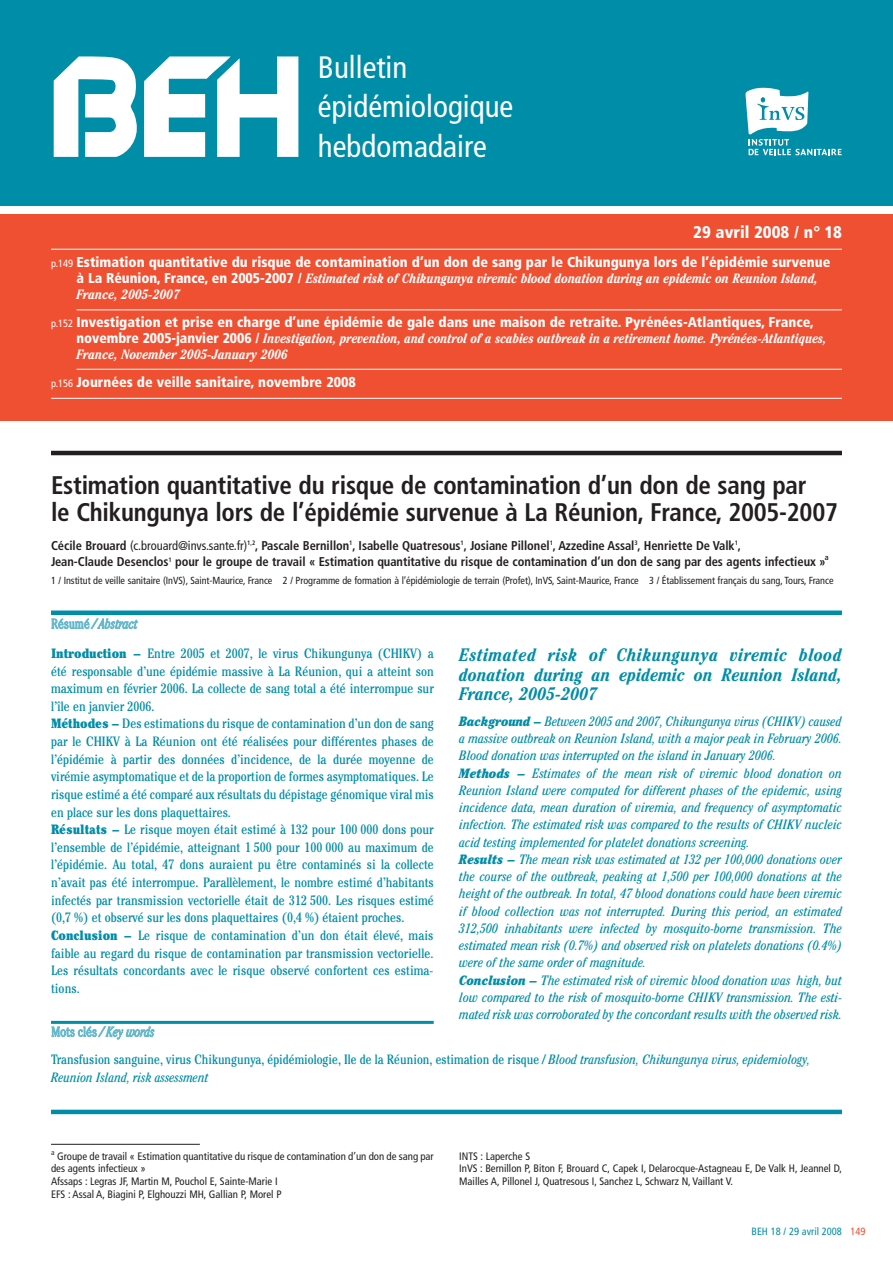
<style>
.page{position:relative;width:893px;height:1263px;background:#fff}
.page>*{position:absolute;margin:0;border:0;box-sizing:border-box;transform-origin:0 0}
.t1{font:condensed 30.9px/39.6px "Frutiger";color:#fff}
.t2{font:700 condensed 25.5px/27px "Frutiger";letter-spacing:-.01em;color:#231f20}
.t3{font:italic 700 condensed 18px/19.5px "Cheltenham";color:#008da8;text-align:justify}
.t4{font:900 condensed 16.8px "Frutiger";color:#fff}
.t5{font:900 condensed 14.25px "Frutiger";color:#fff}
.t6{font:condensed 13.5px/17.5px "Cheltenham";color:#008da8}
.t7{font:italic condensed 13.5px/17.2px "Cheltenham";color:#008da8}
.t8{font:italic 700 condensed 13.5px/16px "Cheltenham";letter-spacing:-.005em;color:#fff}
.t9{font:italic 300 condensed 13.5px "Cheltenham";letter-spacing:-.005em;color:#66b9cc}
.t10{font:700 condensed 12.75px/16.5px "Frutiger";letter-spacing:-.005em;color:#231f20}
.t11{font:condensed 10.8px/12.8px "Frutiger";color:#231f20}
.t12{font:condensed 10.5px "Frutiger";color:#008da8}
.t13{font:condensed 10.2px "Frutiger";letter-spacing:-.005em;color:#231f20}
.t14{font:700 condensed 7.8px "Frutiger";color:#231f20}
.s1{font-weight:400;font-size:10.5px}
.s2{font-family:"Frutiger";font-weight:900;font-style:normal;font-size:14.25px}
.s3{font-weight:400}
.s4{font-style:normal}
.s5{font-weight:900}
.s6{font-style:italic}
.s7{color:#ef5032}
</style>
<div class="page">
<div style="left:0;top:215px;width:893px;height:206px;background:#ef5032"></div>
<hr style="left:51px;top:249px;width:791px;height:1px;background:#fff">
<hr style="left:77px;top:309px;width:765px;height:1px;background:#fff">
<hr style="left:77px;top:369px;width:765px;height:1px;background:#fff">
<hr style="left:51px;top:398px;width:791px;height:1px;background:#fff">
<div style="left:0;top:0;width:893px;height:206px;background:#008da8"></div>
<svg style="left:54px;top:56px;width:244px;height:101px"></svg>
<svg style="left:745px;top:88px;width:97px;height:67px"></svg>
<hr style="left:51px;top:451px;width:791px;height:4px;background:#231f20">
<div style="left:51px;top:610px;width:791px;height:5px;background:#008da8"></div>
<hr style="left:51px;top:1110px;width:791px;height:4px;background:#008da8">
<hr style="left:51px;top:1021px;width:383px;height:3px;background:#008da8">
<hr style="left:51px;top:1144px;width:149px;height:1px;background:#231f20">
<h1 class="t1" style="left:318px;top:50px;width:197px">Bulletin épidémiologique hebdomadaire</h1>
<p class="t4" style="left:693px;top:225px;width:150px">29 avril 2008 / n° 18</p>
<p class="t5" style="left:51px;top:256px;width:781px"><span class="s1">p.149</span> Estimation quantitative du risque de contamination d’un don de sang par le Chikungunya lors de l’épidémie survenue</p>
<p class="t8" style="left:77px;top:271px;width:743px"><span class="s2">à La Réunion, France, en 2005-2007 /</span> Estimated risk of Chikungunya viremic blood donation during an epidemic on Reunion Island,<br>France, 2005-2007</p>
<p class="t5" style="left:51px;top:316px;width:764px"><span class="s1">p.152</span> Investigation et prise en charge d’une épidémie de gale dans une maison de retraite. Pyrénées-Atlantiques, France,</p>
<p class="t8" style="left:77px;top:332px;width:751px"><span class="s2">novembre 2005-janvier 2006 /</span> Investigation, prevention, and control of a scabies outbreak in a retirement home. Pyrénées-Atlantiques,<br>France, November 2005-January 2006</p>
<p class="t5" style="left:51px;top:376px;width:306px"><span class="s1">p.156</span> Journées de veille sanitaire, novembre 2008</p>
<h2 class="t2" style="left:51px;top:473px;width:788px">Estimation quantitative du risque de contamination d’un don de sang par<br>le Chikungunya lors de l’épidémie survenue à La Réunion, France, 2005-2007</h2>
<p class="t10" style="left:51px;top:538px;width:776px">Cécile Brouard <span class="s3">(c.brouard@invs.sante.fr)</span><sup>1,2</sup>, Pascale Bernillon<sup>1</sup>, Isabelle Quatresous<sup>1</sup>, Josiane Pillonel<sup>1</sup>, Azzedine Assal<sup>3</sup>, Henriette De Valk<sup>1</sup>,<br>Jean-Claude Desenclos<sup>1</sup> pour le groupe de travail « Estimation quantitative du risque de contamination d’un don de sang par des agents infectieux »</p>
<p class="t14" style="left:825px;top:554px;width:5px">a</p>
<p class="t13" style="left:51px;top:576px;width:784px">1 / Institut de veille sanitaire (InVS), Saint-Maurice, France 2 / Programme de formation à l’épidémiologie de terrain (Profet), InVS, Saint-Maurice, France 3 / Établissement français du sang, Tours, France</p>
<p class="t9" style="left:51px;top:619px;width:88px"><span class="s4">Résumé</span> / Abstract</p>
<p class="t6" style="left:51px;top:646px;width:384px"><span class="s5">Introduction –</span> Entre 2005 et 2007, le virus Chikungunya (CHIKV) a été responsable d’une épidémie massive à La Réunion, qui a atteint son maximum en février 2006. La collecte de sang total a été interrompue sur l’île en janvier 2006.<br><span class="s5">Méthodes –</span> Des estimations du risque de contamination d’un don de sang par le CHIKV à La Réunion ont été réalisées pour différentes phases de l’épidémie à partir des données d’incidence, de la durée moyenne de virémie asymptomatique et de la proportion de formes asymptomatiques. Le risque estimé a été comparé aux résultats du dépistage génomique viral mis en place sur les dons plaquettaires.<br><span class="s5">Résultats –</span> Le risque moyen était estimé à 132 pour 100 000 dons pour l’ensemble de l’épidémie, atteignant 1 500 pour 100 000 au maximum de l’épidémie. Au total, 47 dons auraient pu être contaminés si la collecte n’avait pas été interrompue. Parallèlement, le nombre estimé d’habitants infectés par transmission vectorielle était de 312 500. Les risques estimé (0,7 %) et observé sur les dons plaquettaires (0,4 %) étaient proches.<br><span class="s5">Conclusion –</span> Le risque de contamination d’un don était élevé, mais faible au regard du risque de contamination par transmission vectorielle.<br>Les résultats concordants avec le risque observé confortent ces estima&shy;tions.</p>
<p class="t9" style="left:51px;top:1027px;width:105px"><span class="s4">Mots clés</span> / Key words</p>
<h3 class="t3" style="left:459px;top:647px;width:384px">Estimated risk of Chikungunya viremic blood donation during an epidemic on Reunion Island, France, 2005-2007</h3>
<p class="t7" style="left:459px;top:714px;width:384px"><span class="s5">Background –</span> Between 2005 and 2007, Chikungunya virus (CHIKV) caused a massive outbreak on Reunion Island, with a major peak in February 2006.<br>Blood donation was interrupted on the island in January 2006.<br><span class="s5">Methods –</span> Estimates of the mean risk of viremic blood donation on Reunion Island were computed for different phases of the epidemic, using incidence data, mean duration of viremia, and frequency of asymptomatic infection. The estimated risk was compared to the results of CHIKV nucleic acid testing implemented for platelet donations screening.<br><span class="s5">Results –</span> The mean risk was estimated at 132 per 100,000 donations over the course of the outbreak, peaking at 1,500 per 100,000 donations at the height of the outbreak. In total, 47 blood donations could have been viremic if blood collection was not interrupted. During this period, an estimated 312,500 inhabitants were infected by mosquito-borne transmission. The estimated mean risk (0.7%) and observed risk on platelets donations (0.4%) were of the same order of magnitude.<br><span class="s5">Conclusion –</span> The estimated risk of viremic blood donation was high, but low compared to the risk of mosquito-borne CHIKV transmission. The esti&shy;mated risk was corroborated by the concordant results with the observed risk.</p>
<p class="t6" style="left:51px;top:1052px;width:760px">Transfusion sanguine, virus Chikungunya, épidémiologie, Ile de la Réunion, estimation de risque / <span class="s6">Blood transfusion, Chikungunya virus, epidemiology,<br>Reunion Island, risk assessment</span></p>
<p class="t11" style="left:51px;top:1150px;width:384px"><sup>a</sup> Groupe de travail « Estimation quantitative du risque de contamination d’un don de sang par des agents infectieux »<br>Afssaps : Legras JF, Martin M, Pouchol E, Sainte-Marie I<br>EFS : Assal A, Biagini P, Elghouzzi MH, Gallian P, Morel P</p>
<p class="t11" style="left:459px;top:1150px;width:384px">INTS : Laperche S<br>InVS : Bernillon P, Biton F, Brouard C, Capek I, Delarocque-Astagneau E, De Valk H, Jeannel D,<br>Mailles A, Pillonel J, Quatresous I, Sanchez L, Schwarz N, Vaillant V.</p>
<p class="t12" style="left:752px;top:1227px;width:115px">BEH 18 / 29 avril 2008 <span class="s7">149</span></p>
</div>
